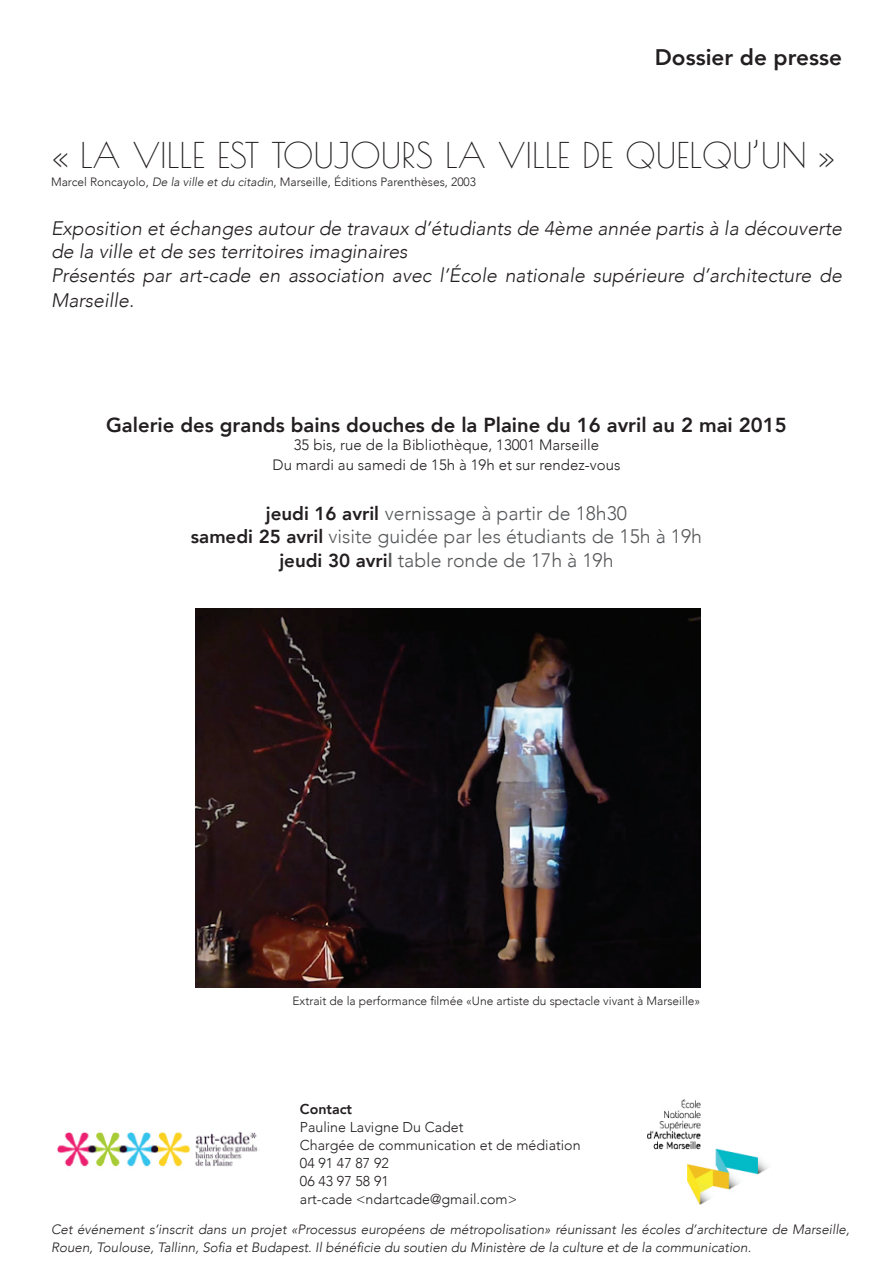
<style>
.page{position:relative;width:893px;height:1263px;background:#fff}
.page>*{position:absolute;margin:0;border:0;box-sizing:border-box;transform-origin:0 0}
.t1{font:34.8px "Poiret One";color:#231f20}
.t2{font:800 22.5px "Avenir";color:#231f20}
.t3{font:800 20.25px "Avenir";color:#231f20}
.t4{font:italic 300 19.5px/23.4px "Avenir";color:#231f20}
.t5{font:300 19.5px/23.4px "Avenir";color:#57585a;text-align:center}
.t6{font:300 15px/19.8px "Avenir";color:#231f20;text-align:center}
.t7{font:300 14.25px/18px "Avenir";color:#231f20}
.t8{font:800 14.25px "Avenir";color:#231f20}
.t9{font:italic 300 13.5px/18px "Avenir";color:#231f20}
.t10{font:300 12px "Avenir";color:#231f20}
.s1{font-style:italic}
.s2{font-weight:800;font-size:18.75px;color:#231f20}
.s3{font-weight:800;font-size:18.75px}
</style>
<div class="page">
<img style="left:196px;top:609px;width:504px;height:378px">
<img style="left:57px;top:1131px;width:201px;height:36px">
<img style="left:647px;top:1099px;width:122px;height:105px">
<h2 class="t2" style="left:655px;top:40px;width:189px">Dossier de presse</h2>
<h1 class="t1" style="left:51px;top:135px;width:786px">« LA VILLE EST TOUJOURS LA VILLE DE QUELQU’UN »</h1>
<p class="t10" style="left:51px;top:175px;width:426px">Marcel Roncayolo, <span class="s1">De la ville et du citadin</span>, Marseille, Éditions Parenthèses, 2003</p>
<h3 class="t4" style="left:51px;top:216px;width:792px">Exposition et échanges autour de travaux d’étudiants de 4ème année partis à la découverte de la ville et de ses territoires imaginaires<br>Présentés par art-cade en association avec l’école nationale supérieure d’architecture de</h3>
<h3 class="t4" style="left:51px;top:288px;width:85px">Marseille.</h3>
<h3 class="t3" style="left:106px;top:409px;width:682px">Galerie des grands bains douches de la Plaine du 16 avril au 2 mai 2015</h3>
<p class="t6" style="left:273px;top:435px;width:349px">35 bis, rue de la Bibliothèque, 13001 Marseille<br>Du mardi au samedi de 15h à 19h et sur rendez-vous</p>
<h3 class="t5" style="left:191px;top:502px;width:513px"><span class="s2">jeudi 16 avril</span> vernissage à partir de 18h30<br><span class="s2">samedi 25 avril</span> visite guidée par les étudiants de 15h à 19h <span class="s2">jeudi 30 avri</span><span class="s3">l</span> table ronde de 17h à 19h</h3>
<p class="t10" style="left:292px;top:993px;width:409px">Extrait de la performance filmée «Une artiste du spectacle vivant à Marseille»</p>
<p class="t8" style="left:300px;top:1098px;width:54px">Contact</p>
<p class="t7" style="left:300px;top:1118px;width:282px">Pauline Lavigne Du Cadet<br>Chargée de communication et de médiation<br>04 91 47 87 92<br>06 43 97 58 91<br>art-cade &lt;ndartcade@gmail.com&gt;</p>
<p class="t9" style="left:51px;top:1220px;width:800px">Cet événement s’inscrit dans un projet «Processus européens de métropolisation» réunissant les écoles d’architecture de Marseille,<br>Rouen, Toulouse, Tallinn, Sofia et Budapest. Il bénéficie du soutien du Ministère de la culture et de la communication.</p>
</div>
